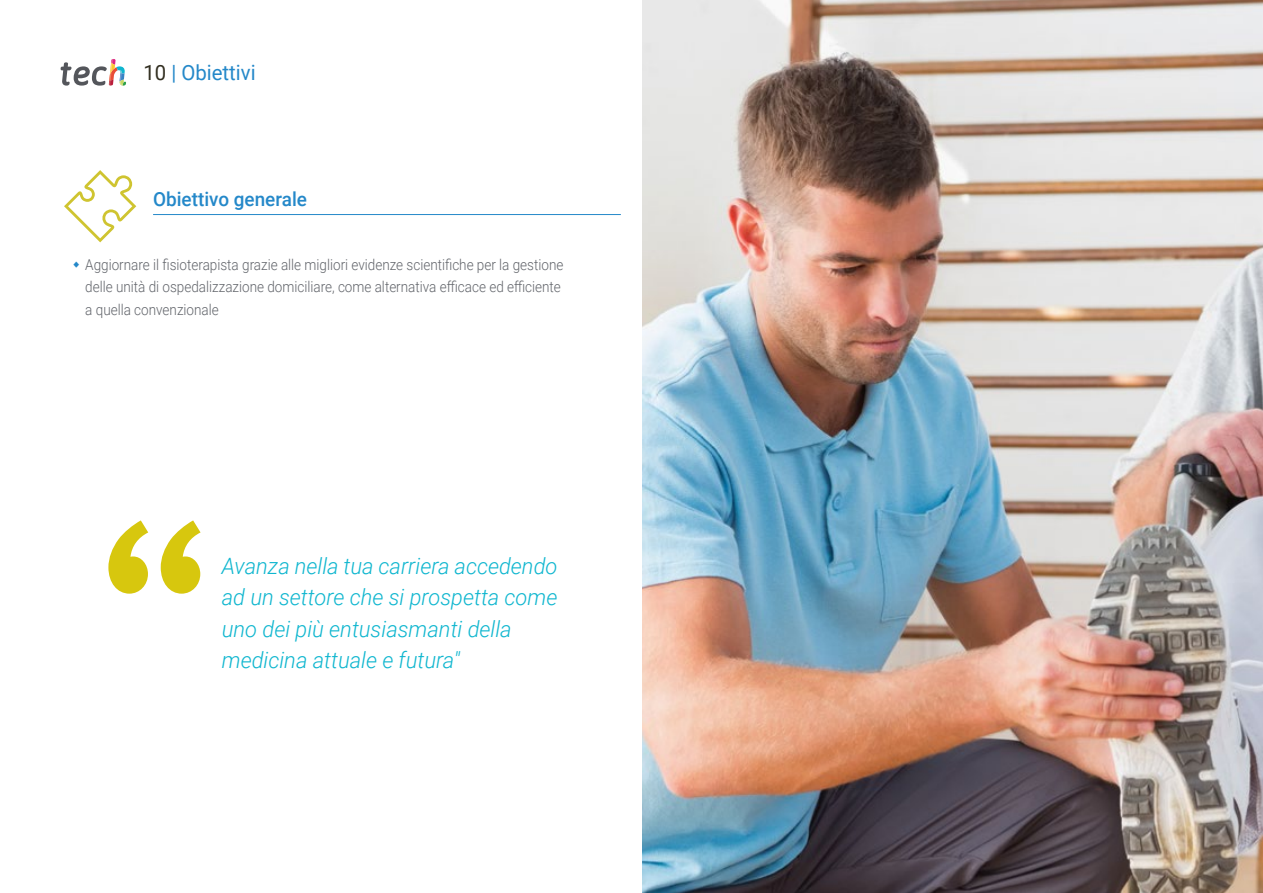
<style>
.page{position:relative;width:1263px;height:893px;background:#fff}
.page>*{position:absolute;margin:0;border:0;box-sizing:border-box;transform-origin:0 0}
.t1{font:italic 300 22.5px/31.5px "Roboto";color:#0fb6cf}
.t2{font:21px "Roboto";color:#2488c9}
.t3{font:500 19.5px "Roboto";color:#2488c9}
.t4{font:300 15px/22.5px "Roboto";color:#61646a;scale:.9 1}
.s1{color:#312e20}
</style>
<div class="page">
<hr style="left:153px;top:214px;width:468px;height:1px;background:#2488c9">
<svg style="left:64px;top:170px;width:72px;height:72px"></svg>
<svg style="left:61px;top:59px;width:65px;height:27px"></svg>
<svg style="left:108px;top:520px;width:93px;height:74px"></svg>
<img style="left:642px;top:0;width:621px;height:893px">
<h2 class="t2" style="left:144px;top:57px;width:114px"><span class="s1">10</span> | Obiettivi</h2>
<h3 class="t3" style="left:153px;top:186px;width:155px">Obiettivo generale</h3>
<p class="t4" style="left:85px;top:253px;width:533px">Aggiornare il fisioterapista grazie alle migliori evidenze scientifiche per la gestione delle unità di ospedalizzazione domiciliare, come alternativa efficace ed efficiente a quella convenzionale</p>
<h1 class="t1" style="left:222px;top:549px;width:337px">Avanza nella tua carriera accedendo ad un settore che si prospetta come uno dei più entusiasmanti della medicina attuale e futura"</h1>
</div>
